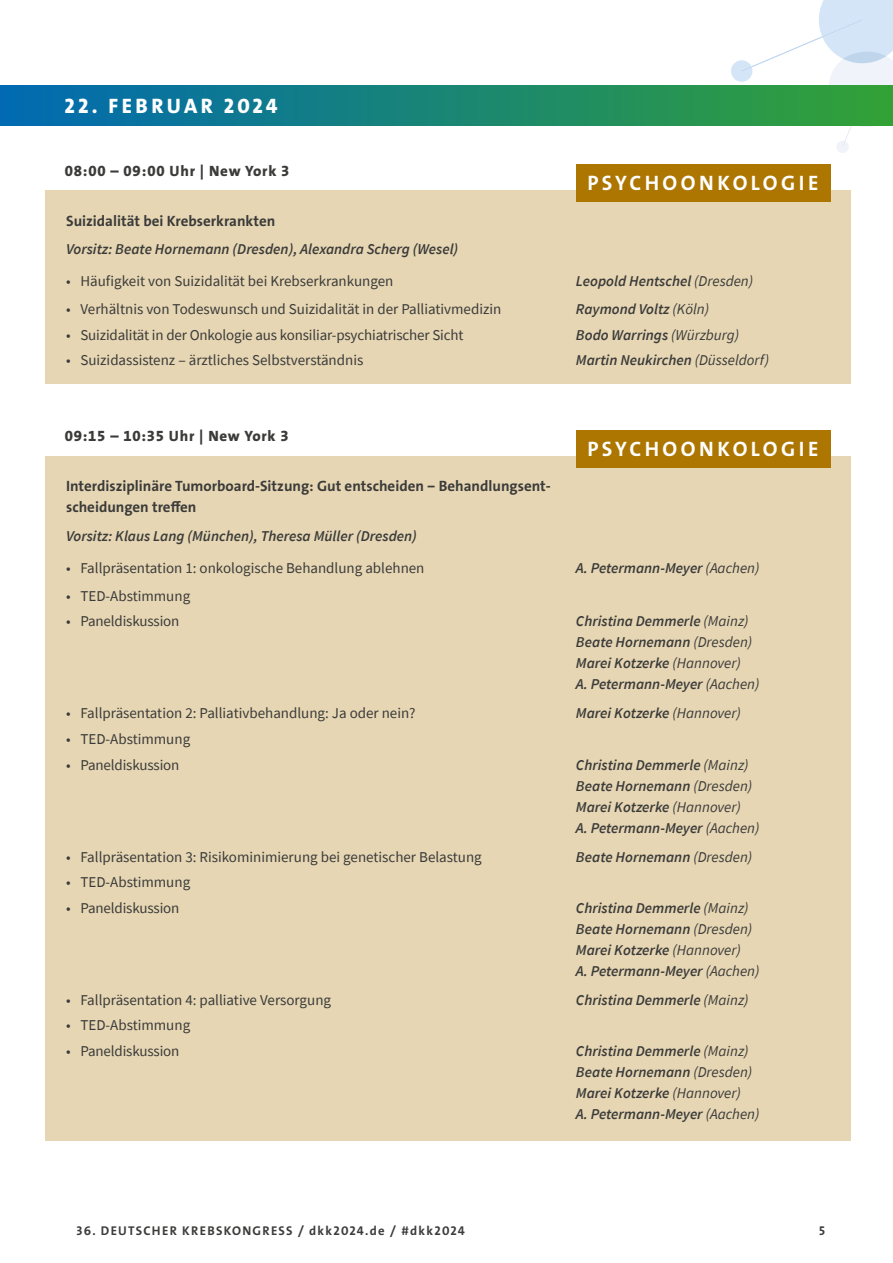
<style>
.page{position:relative;width:893px;height:1263px;background:#fff}
.page>*{position:absolute;margin:0;border:0;box-sizing:border-box;transform-origin:0 0}
.t1{font:21px "The Sans LP7 Bld";letter-spacing:.165em;color:#fff}
.t2{font:21px "The Sans LP8 Ex Bld";letter-spacing:.165em;color:#fff}
.t3{font:italic 600 15px/21px "Source Sans Pro";color:#3b3b3a}
.t4{font:15px "Source Sans Pro";color:#3b3b3a}
.t5{font:15px/21px "The Sans LP7 Bld";color:#3b3b3a}
.t6{font:15px "The Sans LP8 Ex Bld";letter-spacing:.05em;color:#3b3b3a}
.t7{font:12.75px "The Sans LP7 Bld";letter-spacing:.1em;color:#3b3b3a}
.s1{font-weight:400}
</style>
<div class="page">
<svg style="left:731px;top:0;width:162px;height:153px"></svg>
<div style="left:0;top:85px;width:893px;height:41px;background:linear-gradient(to right,#016ab3,#33a135)"></div>
<div style="left:576px;top:165px;width:254px;height:37px;background:#ac7600"></div>
<div style="left:45px;top:190px;width:805px;height:194px;background:#e6d6b3"></div>
<div style="left:576px;top:430px;width:254px;height:37px;background:#ac7600"></div>
<div style="left:45px;top:456px;width:805px;height:685px;background:#e6d6b3"></div>
<h1 class="t2" style="left:65px;top:93px;width:214px">22. FEBRUAR 2024</h1>
<p class="t6" style="left:65px;top:161px;width:226px">08:00 – 09:00 Uhr | New York 3</p>
<h1 class="t1" style="left:587px;top:170px;width:233px">PSYCHOONKOLOGIE</h1>
<p class="t5" style="left:66px;top:210px;width:211px">Suizidalität bei Krebserkrankten</p>
<p class="t3" style="left:66px;top:238px;width:394px">Vorsitz: Beate Hornemann (Dresden), Alexandra Scherg (Wesel)</p>
<p class="t4" style="left:66px;top:271px;width:329px">• Häufigkeit von Suizidalität bei Krebserkrankungen</p>
<p class="t3" style="left:576px;top:270px;width:179px">Leopold Hentschel <span class="s1">(Dresden)</span></p>
<p class="t4" style="left:66px;top:300px;width:437px">• Verhältnis von Todeswunsch und Suizidalität in der Palliativmedizin</p>
<p class="t3" style="left:576px;top:298px;width:135px">Raymond Voltz <span class="s1">(Köln)</span></p>
<p class="t4" style="left:66px;top:325px;width:399px">• Suizidalität in der Onkologie aus konsiliar-psychiatrischer Sicht</p>
<p class="t3" style="left:576px;top:324px;width:165px">Bodo Warrings <span class="s1">(Würzburg)</span></p>
<p class="t4" style="left:66px;top:351px;width:299px">• Suizidassistenz ‒ ärztliches Selbstverständnis</p>
<p class="t3" style="left:576px;top:349px;width:195px">Martin Neukirchen <span class="s1">(Düsseldorf)</span></p>
<p class="t6" style="left:65px;top:427px;width:225px">09:15 – 10:35 Uhr | New York 3</p>
<h1 class="t1" style="left:587px;top:435px;width:233px">PSYCHOONKOLOGIE</h1>
<p class="t5" style="left:66px;top:476px;width:486px">Interdisziplinäre Tumorboard-Sitzung: Gut entscheiden ‒ Behandlungsent&shy;scheidungen treffen</p>
<p class="t3" style="left:66px;top:525px;width:352px">Vorsitz: Klaus Lang (München), Theresa Müller (Dresden)</p>
<p class="t4" style="left:66px;top:558px;width:360px">• Fallpräsentation 1: onkologische Behandlung ablehnen</p>
<p class="t3" style="left:576px;top:557px;width:185px">A. Petermann-Meyer <span class="s1">(Aachen)</span></p>
<p class="t4" style="left:66px;top:586px;width:126px">• TED-Abstimmung</p>
<p class="t4" style="left:66px;top:612px;width:115px">• Paneldiskussion</p>
<p class="t3" style="left:576px;top:611px;width:185px">Christina Demmerle <span class="s1">(Mainz)<br></span>Beate Hornemann <span class="s1">(Dresden)<br></span>Marei Kotzerke <span class="s1">(Hannover)<br></span>A. Petermann-Meyer <span class="s1">(Aachen)</span></p>
<p class="t4" style="left:66px;top:704px;width:351px">• Fallpräsentation 2: Palliativbehandlung: Ja oder nein?</p>
<p class="t3" style="left:576px;top:703px;width:166px">Marei Kotzerke <span class="s1">(Hannover)</span></p>
<p class="t4" style="left:66px;top:729px;width:126px">• TED-Abstimmung</p>
<p class="t4" style="left:66px;top:755px;width:115px">• Paneldiskussion</p>
<p class="t3" style="left:576px;top:754px;width:185px">Christina Demmerle <span class="s1">(Mainz)<br></span>Beate Hornemann <span class="s1">(Dresden)<br></span>Marei Kotzerke <span class="s1">(Hannover)<br></span>A. Petermann-Meyer <span class="s1">(Aachen)</span></p>
<p class="t4" style="left:66px;top:847px;width:417px">• Fallpräsentation 3: Risikominimierung bei genetischer Belastung</p>
<p class="t3" style="left:576px;top:846px;width:178px">Beate Hornemann <span class="s1">(Dresden)</span></p>
<p class="t4" style="left:66px;top:872px;width:126px">• TED-Abstimmung</p>
<p class="t4" style="left:66px;top:898px;width:115px">• Paneldiskussion</p>
<p class="t3" style="left:576px;top:897px;width:185px">Christina Demmerle <span class="s1">(Mainz)<br></span>Beate Hornemann <span class="s1">(Dresden)<br></span>Marei Kotzerke <span class="s1">(Hannover)<br></span>A. Petermann-Meyer <span class="s1">(Aachen)</span></p>
<p class="t4" style="left:66px;top:990px;width:266px">• Fallpräsentation 4: palliative Versorgung</p>
<p class="t3" style="left:576px;top:989px;width:174px">Christina Demmerle <span class="s1">(Mainz)</span></p>
<p class="t4" style="left:66px;top:1016px;width:126px">• TED-Abstimmung</p>
<p class="t4" style="left:66px;top:1041px;width:115px">• Paneldiskussion</p>
<p class="t3" style="left:576px;top:1040px;width:185px">Christina Demmerle <span class="s1">(Mainz)<br></span>Beate Hornemann <span class="s1">(Dresden)<br></span>Marei Kotzerke <span class="s1">(Hannover)<br></span>A. Petermann-Meyer <span class="s1">(Aachen)</span></p>
<p class="t7" style="left:77px;top:1223px;width:390px">36. DEUTSCHER KREBSKONGRESS / dkk2024.de / #dkk2024</p>
<p class="t7" style="left:819px;top:1223px;width:7px">5</p>
</div>
